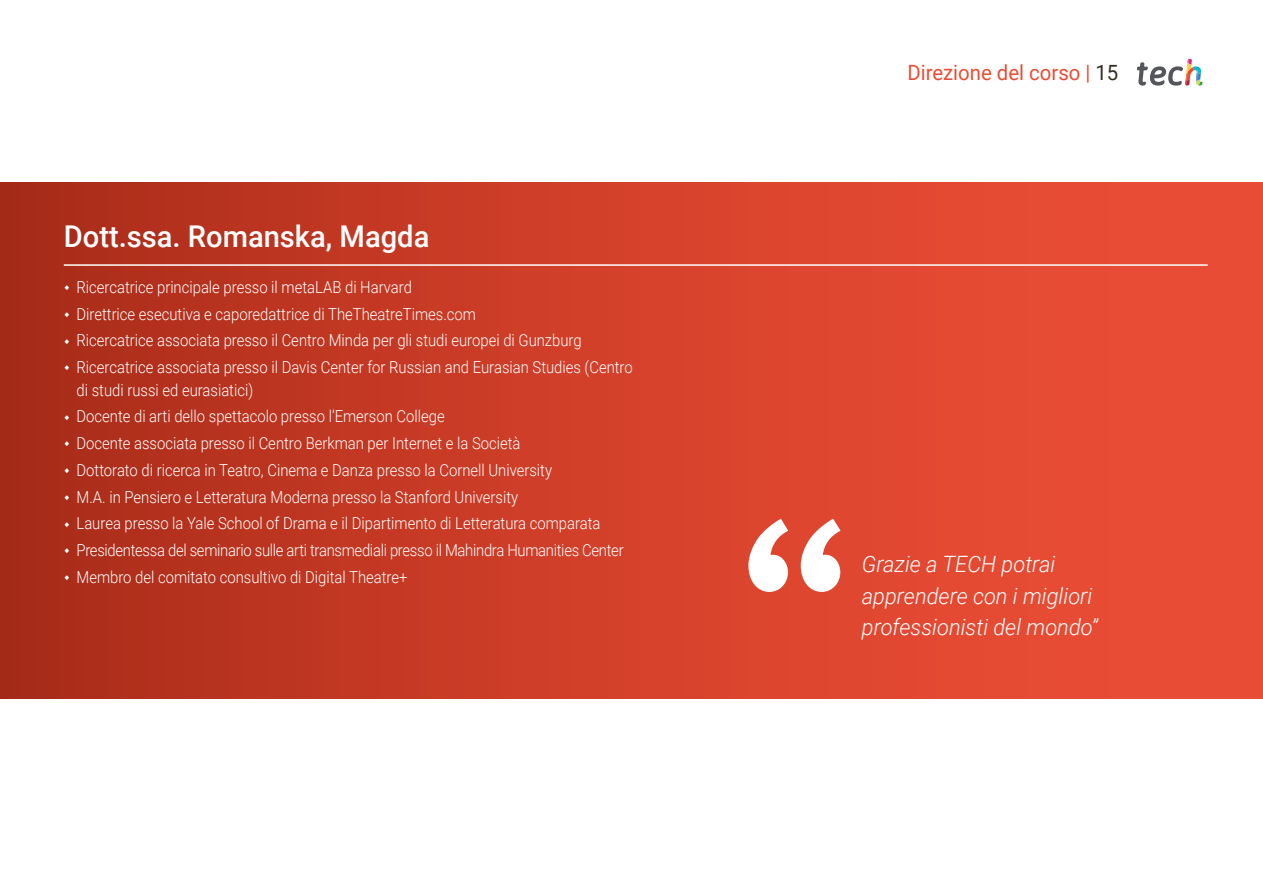
<style>
.page{position:relative;width:1263px;height:893px;background:#fff}
.page>*{position:absolute;margin:0;border:0;box-sizing:border-box;transform-origin:0 0}
.t1{font:500 30px "Roboto";color:#fff}
.t2{font:italic 300 22.5px/31.5px "Roboto";color:#fff}
.t3{font:21px "Roboto";color:#e94d35}
.t4{font:300 16.5px/26.7px "Roboto";color:#fff;scale:.9 1}
.s1{color:#312e20}
</style>
<div class="page">
<div style="left:0;top:182px;width:1263px;height:516px;background:linear-gradient(to right,#ad2d1a,#f45139)"></div>
<hr style="left:64px;top:264px;width:1144px;height:2px;background:#fff">
<svg style="left:1137px;top:59px;width:65px;height:27px"></svg>
<svg style="left:748px;top:519px;width:92px;height:73px"></svg>
<svg style="left:65px;top:285px;width:4px;height:5px"></svg>
<svg style="left:65px;top:312px;width:4px;height:5px"></svg>
<svg style="left:65px;top:339px;width:4px;height:5px"></svg>
<svg style="left:65px;top:365px;width:4px;height:5px"></svg>
<svg style="left:65px;top:415px;width:4px;height:5px"></svg>
<svg style="left:65px;top:441px;width:4px;height:5px"></svg>
<svg style="left:65px;top:468px;width:4px;height:5px"></svg>
<svg style="left:65px;top:495px;width:4px;height:5px"></svg>
<svg style="left:65px;top:522px;width:4px;height:5px"></svg>
<svg style="left:65px;top:548px;width:4px;height:5px"></svg>
<svg style="left:65px;top:575px;width:4px;height:5px"></svg>
<h1 class="t1" style="left:64px;top:216px;width:367px">Dott.ssa. Romanska, Magda</h1>
<p class="t4" style="left:77px;top:273px;width:620px">Ricercatrice principale presso il metaLAB di Harvard<br>Direttrice esecutiva e caporedattrice di TheTheatreTimes.com<br>Ricercatrice associata presso il Centro Minda per gli studi europei di Gunzburg Ricercatrice associata presso il Davis Center for Russian and Eurasian Studies (Centro</p>
<p class="t4" style="left:77px;top:376px;width:609px">di studi russi ed eurasiatici)<br>Docente di arti dello spettacolo presso l’Emerson College<br>Docente associata presso il Centro Berkman per Internet e la Società<br>Dottorato di ricerca in Teatro, Cinema e Danza presso la Cornell University<br>M.A. in Pensiero e Letteratura Moderna presso la Stanford University<br>Laurea presso la Yale School of Drama e il Dipartimento di Letteratura comparata Presidentessa del seminario sulle arti transmediali presso il Mahindra Humanities Center Membro del comitato consultivo di Digital Theatre+</p>
<p class="t3" style="left:907px;top:57px;width:213px">Direzione del corso | <span class="s1">15</span></p>
<h2 class="t2" style="left:862px;top:548px;width:238px">Grazie a TECH potrai apprendere con i migliori professionisti del mondo”</h2>
</div>
